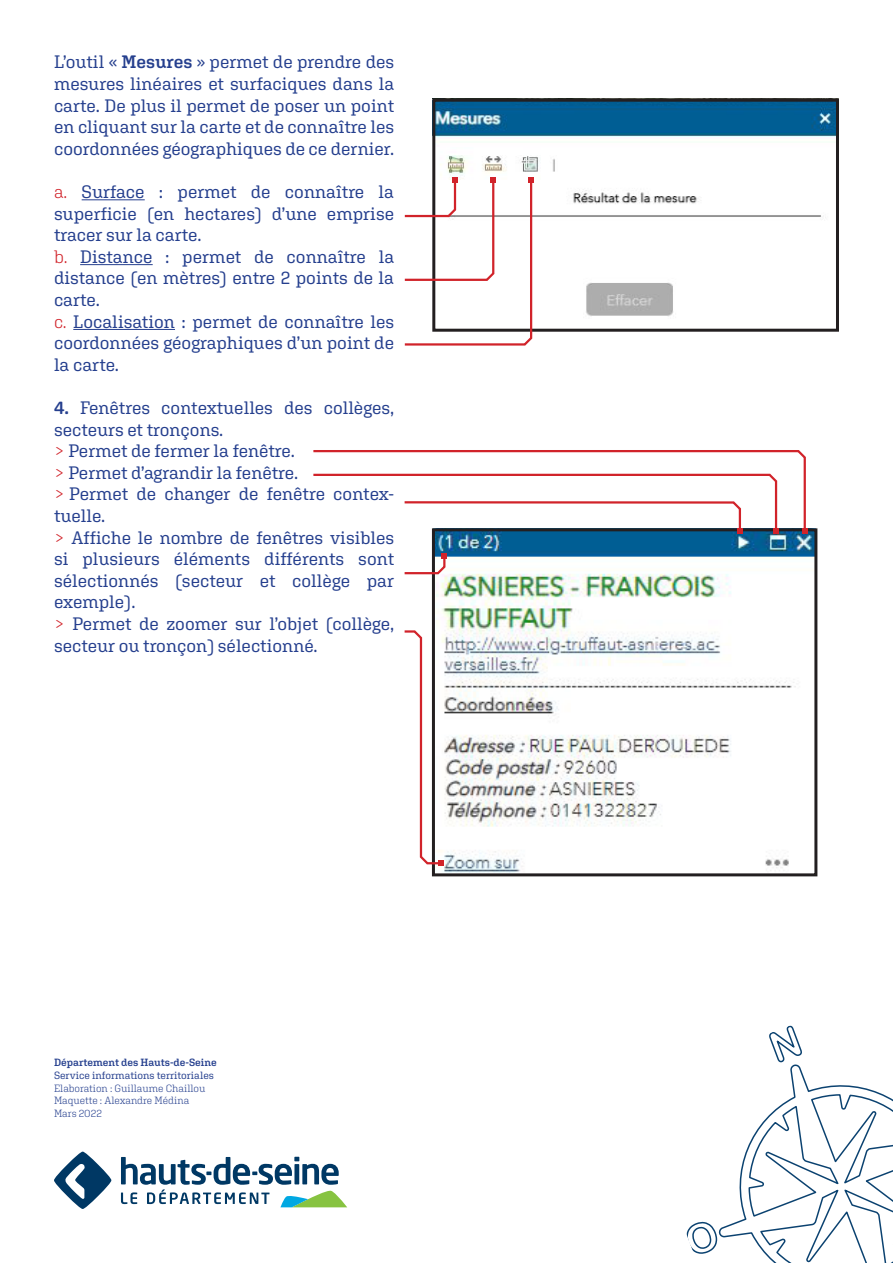
<style>
.page{position:relative;width:893px;height:1263px;background:#fff}
.page>*{position:absolute;margin:0;border:0;box-sizing:border-box;transform-origin:0 0}
.t1{font:18px/21.6px "Aglet Slab";letter-spacing:-.005em;color:#253f8e;text-align:justify}
.t2{font:300 10.5px "Aglet Slab";color:#253f8e}
.t3{font:10.5px "Aglet Slab";color:#253f8e}
.t4{font:600 10.5px "Aglet Slab";color:#253f8e}
.s1{font-weight:600}
.s2{font-weight:300;color:#d1232a}
</style>
<div class="page">
<svg style="left:686px;top:1025px;width:207px;height:238px"></svg>
<img style="left:436px;top:532px;width:377px;height:340px">
<div style="left:432px;top:528px;width:385px;height:348px;border:3px solid #231f20"></div>
<img style="left:436px;top:103px;width:399px;height:214px">
<hr style="left:82px;top:199px;width:63px;height:1px;background:#253f8e">
<hr style="left:80px;top:264px;width:73px;height:1px;background:#253f8e">
<hr style="left:73px;top:329px;width:102px;height:1px;background:#253f8e">
<svg style="left:54px;top:1151px;width:57px;height:58px"></svg>
<svg style="left:121px;top:1157px;width:226px;height:50px"></svg>
<svg style="left:313px;top:450px;width:494px;height:84px"></svg>
<svg style="left:404px;top:553px;width:43px;height:22px"></svg>
<svg style="left:404px;top:629px;width:39px;height:237px"></svg>
<div style="left:432px;top:99px;width:407px;height:233px;border:3px solid #231f20"></div>
<svg style="left:404px;top:178px;width:130px;height:168px"></svg>
<p class="t1" style="left:54px;top:51px;width:342px">L’outil « <span class="s1">Mesures</span> » permet de prendre des mesures linéaires et surfaciques dans la carte. De plus il permet de poser un point en cliquant sur la carte et de connaître les coordonnées géographiques de ce dernier.</p>
<p class="t1" style="left:54px;top:181px;width:342px"><span class="s2">a.</span> Surface : permet de connaître la superficie (en hectares) d’une emprise tracer sur la carte.</p>
<p class="t1" style="left:54px;top:245px;width:342px"><span class="s2">b.</span> Distance : permet de connaître la distance (en mètres) entre 2 points de la carte.</p>
<p class="t1" style="left:54px;top:310px;width:342px"><span class="s2">c.</span> Localisation : permet de connaître les coordonnées géographiques d’un point de la carte.</p>
<p class="t1" style="left:54px;top:397px;width:342px"><span class="s1">4.</span> Fenêtres contextuelles des collèges, secteurs et tronçons.</p>
<p class="t1" style="left:54px;top:440px;width:242px"><span class="s2">&gt;</span> Permet de fermer la fenêtre.</p>
<p class="t1" style="left:54px;top:461px;width:246px"><span class="s2">&gt;</span> Permet d’agrandir la fenêtre.</p>
<p class="t1" style="left:54px;top:483px;width:342px"><span class="s2">&gt;</span> Permet de changer de fenêtre contex&shy;tuelle.</p>
<p class="t1" style="left:54px;top:526px;width:342px"><span class="s2">&gt;</span> Affiche le nombre de fenêtres visibles si plusieurs éléments différents sont sélectionnés (secteur et collège par exemple).</p>
<p class="t1" style="left:54px;top:613px;width:342px"><span class="s2">&gt;</span> Permet de zoomer sur l’objet (collège, secteur ou tronçon) sélectionné.</p>
<p class="t4" style="left:54px;top:1056px;width:164px">Département des Hauts-de-Seine</p>
<p class="t3" style="left:54px;top:1069px;width:161px">Service informations territoriales</p>
<p class="t2" style="left:54px;top:1082px;width:153px">Elaboration : Guillaume Chaillou</p>
<p class="t2" style="left:54px;top:1094px;width:137px">Maquette : Alexandre Médina</p>
<p class="t2" style="left:54px;top:1107px;width:49px">Mars 2022</p>
</div>
